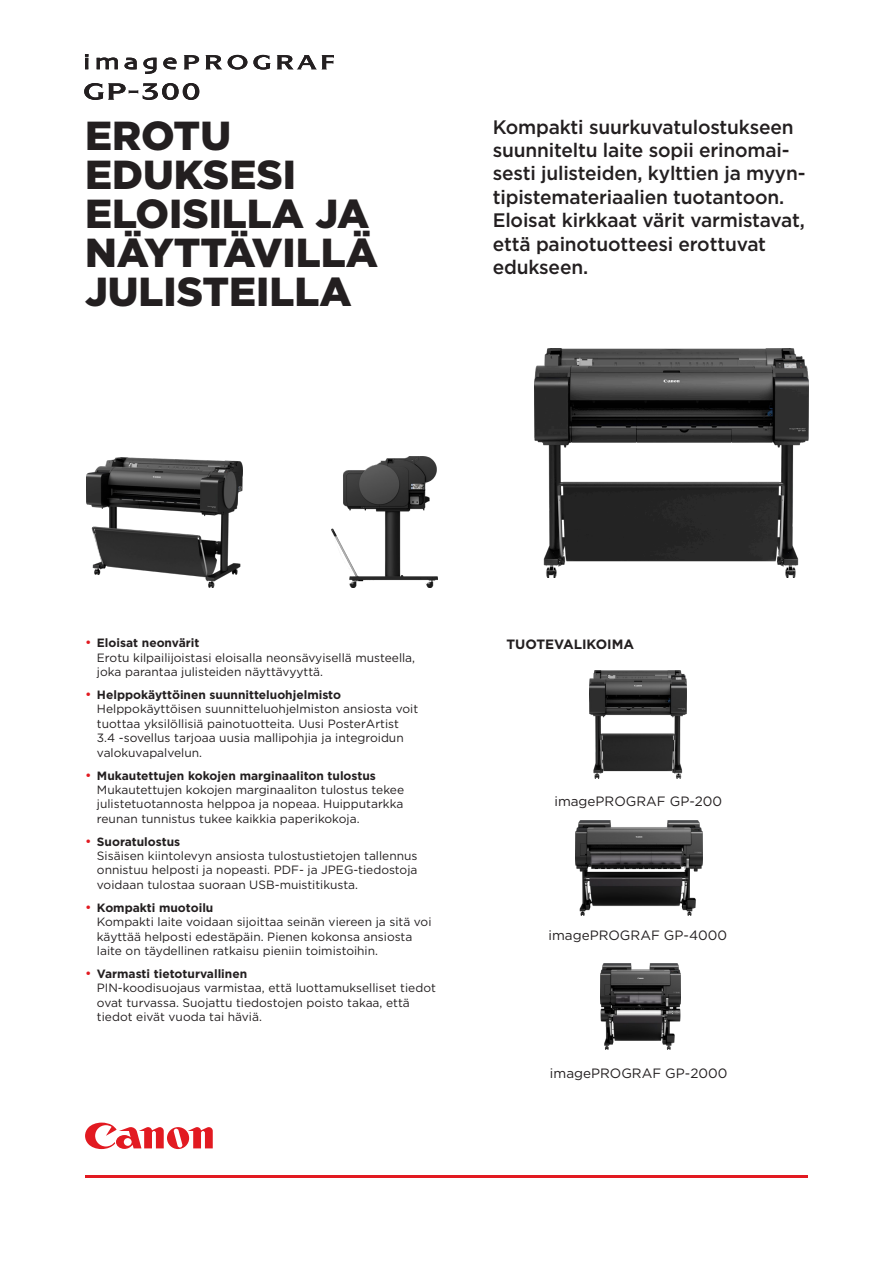
<style>
.page{position:relative;width:893px;height:1263px;background:#fff}
.page>*{position:absolute;margin:0;border:0;box-sizing:border-box;transform-origin:0 0}
.COVER_HEADER_LARGE{font:900 40.5px/39px "Gotham";color:#231f20}
.INTRO{font:500 19.5px/23.4px "Gotham";letter-spacing:-.01em;color:#231f20}
.BODY{font:13.5px "Gotham";color:#231f20}
.SUBHEAD{font:700 13.5px "Gotham";color:#231f20}
.t1{font:12px/14.4px "Gotham";color:#231f20}
.s1{font-size:13.5px;color:#e21a21}
.s2{font-weight:700}
</style>
<div class="page">
<svg style="left:85px;top:1122px;width:128px;height:28px"></svg>
<hr style="left:85px;top:1175px;width:723px;height:3px;background:#e21a21">
<img style="left:535px;top:348px;width:273px;height:229px">
<img style="left:86px;top:457px;width:157px;height:130px">
<img style="left:331px;top:456px;width:106px;height:132px">
<img style="left:589px;top:671px;width:98px;height:108px">
<img style="left:575px;top:821px;width:127px;height:95px">
<svg style="left:84px;top:83px;width:115px;height:17px"></svg>
<svg style="left:184px;top:55px;width:15px;height:14px"></svg>
<svg style="left:205px;top:55px;width:17px;height:14px"></svg>
<svg style="left:228px;top:55px;width:19px;height:15px"></svg>
<svg style="left:253px;top:55px;width:18px;height:15px"></svg>
<svg style="left:277px;top:55px;width:57px;height:14px"></svg>
<svg style="left:85px;top:54px;width:3px;height:15px"></svg>
<svg style="left:97px;top:58px;width:21px;height:11px"></svg>
<svg style="left:124px;top:58px;width:13px;height:11px"></svg>
<svg style="left:143px;top:58px;width:13px;height:16px"></svg>
<svg style="left:163px;top:58px;width:14px;height:11px"></svg>
<img style="left:600px;top:964px;width:81px;height:86px">
<p class="COVER_HEADER_LARGE" style="left:85px;top:116px;width:294px">EROTU<br>EDUKSESI<br>ELOISILLA JA<br>NÄYTTÄVILLÄ<br>JULISTEILLA</p>
<p class="INTRO" style="left:493px;top:115px;width:314px">Kompakti suurkuvatulostukseen suunniteltu laite sopii erinomai&shy;sesti julisteiden, kylttien ja myyn&shy;tipistemateriaalien tuotantoon.<br>Eloisat kirkkaat värit varmistavat, että painotuotteesi erottuvat edukseen.</p>
<p class="t1" style="left:97px;top:636px;width:320px;text-indent:-12px"><span class="s1">•</span> <span class="s2">Eloisat neonvärit<br></span>Erotu kilpailijoistasi eloisalla neonsävyisellä musteella, joka parantaa julisteiden näyttävyyttä.</p>
<p class="t1" style="left:97px;top:687px;width:323px;text-indent:-12px"><span class="s1">•</span> <span class="s2">Helppokäyttöinen suunnitteluohjelmisto </span>Helppokäyttöisen suunnitteluohjelmiston ansiosta voit tuottaa yksilöllisiä painotuotteita. Uusi PosterArtist 3.4 -sovellus tarjoaa uusia mallipohjia ja integroidun valokuvapalvelun.</p>
<p class="t1" style="left:97px;top:768px;width:309px;text-indent:-12px"><span class="s1">•</span> <span class="s2">Mukautettujen kokojen marginaaliton tulostus </span>Mukautettujen kokojen marginaaliton tulostus tekee julistetuotannosta helppoa ja nopeaa. Huipputarkka reunan tunnistus tukee kaikkia paperikokoja.</p>
<p class="t1" style="left:97px;top:834px;width:322px;text-indent:-12px"><span class="s1">•</span> <span class="s2">Suoratulostus<br></span>Sisäisen kiintolevyn ansiosta tulostustietojen tallennus onnistuu helposti ja nopeasti. PDF- ja JPEG-tiedostoja voidaan tulostaa suoraan USB-muistitikusta.</p>
<p class="t1" style="left:97px;top:900px;width:336px;text-indent:-12px"><span class="s1">•</span> <span class="s2">Kompakti muotoilu<br></span>Kompakti laite voidaan sijoittaa seinän viereen ja sitä voi käyttää helposti edestäpäin. Pienen kokonsa ansiosta laite on täydellinen ratkaisu pieniin toimistoihin.</p>
<p class="t1" style="left:97px;top:966px;width:341px;text-indent:-12px"><span class="s1">•</span> <span class="s2">Varmasti tietoturvallinen<br></span>PIN-koodisuojaus varmistaa, että luottamukselliset tiedot ovat turvassa. Suojattu tiedostojen poisto takaa, että tiedot eivät vuoda tai häviä.</p>
<p class="SUBHEAD" style="left:506px;top:635px;width:129px">TUOTEVALIKOIMA</p>
<p class="BODY" style="left:554px;top:792px;width:169px">imagePROGRAF GP-200</p>
<p class="BODY" style="left:549px;top:927px;width:180px">imagePROGRAF GP-4000</p>
<p class="BODY" style="left:550px;top:1064px;width:179px">imagePROGRAF GP-2000</p>
</div>
